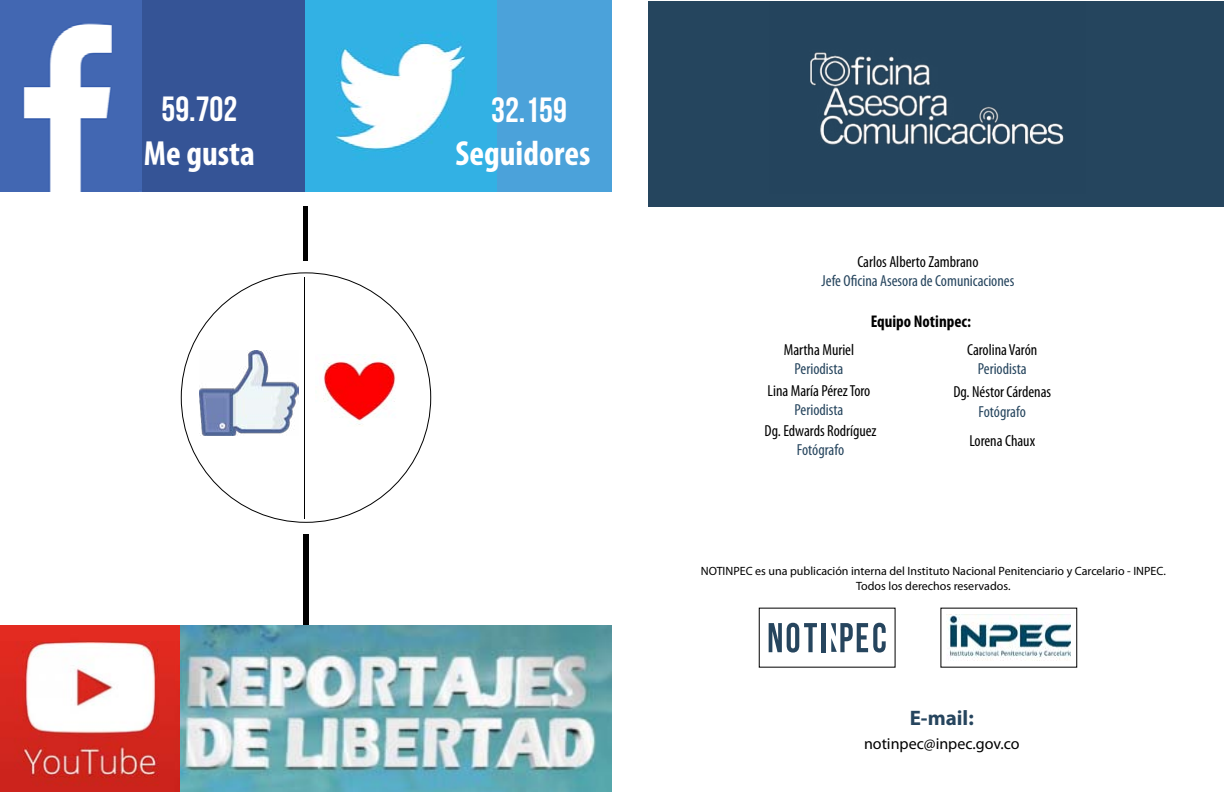
<style>
.page{position:relative;width:1224px;height:792px;background:#fff}
.page>*{position:absolute;margin:0;border:0;box-sizing:border-box;transform-origin:0 0}
.t1{font:700 condensed 35px "Myriad Pro";color:#fff}
.t2{font:700 35px "Bebas Neue";color:#fff}
.t3{font:700 21px "Myriad Pro";color:#26455e}
.t4{font:700 condensed 17px "Myriad Pro";color:#000}
.t5{font:condensed 16px "Myriad Pro";color:#000}
.t6{font:condensed 16px "Myriad Pro";color:#26455e}
.t7{font:16px "Myriad Pro";color:#000}
.t8{font:12px/14.4px "Myriad Pro";color:#000;text-align:center}
</style>
<div class="page">
<img style="left:0;top:625px;width:181px;height:167px">
<div style="left:0;top:0;width:307px;height:191px;background:#355496"></div>
<img style="left:0;top:0;width:142px;height:191px">
<div style="left:305px;top:0;width:306px;height:191px;background:#4ba2da"></div>
<img style="left:305px;top:0;width:191px;height:191px">
<img style="left:323px;top:354px;width:73px;height:71px">
<hr style="left:303px;top:207px;width:4px;height:54px;background:#000">
<div style="left:303px;top:534px;width:5px;height:214px;background:#000"></div>
<svg style="left:181px;top:625px;width:431px;height:167px;background:#91bbc1"></svg>
<img style="left:199px;top:351px;width:99px;height:84px">
<hr style="left:305px;top:277px;width:1px;height:242px;background:#000">
<svg style="left:769px;top:623px;width:48px;height:30px"></svg>
<hr style="left:822px;top:623px;width:4px;height:29px;background:#26455e">
<svg style="left:831px;top:623px;width:55px;height:30px"></svg>
<img style="left:947px;top:615px;width:124px;height:45px">
<div style="left:648px;top:1px;width:576px;height:206px;background:#25455e"></div>
<img style="left:810px;top:52px;width:254px;height:93px">
<h1 class="t2" style="left:161px;top:89px;width:77px">59.702</h1>
<h1 class="t2" style="left:491px;top:91px;width:77px">32.159</h1>
<h1 class="t1" style="left:144px;top:131px;width:112px">Me gusta</h1>
<h1 class="t1" style="left:455px;top:131px;width:136px">Seguidores</h1>
<p class="t5" style="left:857px;top:252px;width:123px">Carlos Alberto Zambrano</p>
<p class="t6" style="left:822px;top:271px;width:194px">Jefe Oficina Asesora de Comunicaciones</p>
<p class="t4" style="left:871px;top:311px;width:102px">Equipo Notinpec:</p>
<p class="t5" style="left:967px;top:340px;width:72px">Carolina Varón</p>
<p class="t6" style="left:978px;top:359px;width:50px">Periodista</p>
<p class="t5" style="left:784px;top:340px;width:72px">Martha Muriel</p>
<p class="t6" style="left:795px;top:359px;width:50px">Periodista</p>
<p class="t5" style="left:768px;top:381px;width:104px">Lina María Pérez Toro</p>
<p class="t6" style="left:795px;top:400px;width:50px">Periodista</p>
<p class="t5" style="left:765px;top:421px;width:114px">Dg. Edwards Rodríguez</p>
<p class="t6" style="left:797px;top:440px;width:49px">Fotógrafo</p>
<p class="t5" style="left:953px;top:382px;width:99px">Dg. Néstor Cárdenas</p>
<p class="t6" style="left:979px;top:402px;width:49px">Fotógrafo</p>
<p class="t5" style="left:969px;top:431px;width:67px">Lorena Chaux</p>
<p class="t8" style="left:701px;top:564px;width:467px">NOTINPEC es una publicación interna del Instituto Nacional Penitenciario y Carcelario - INPEC.<br>Todos los derechos reservados.</p>
<h2 class="t3" style="left:910px;top:705px;width:66px">E-mail:</h2>
<p class="t7" style="left:864px;top:733px;width:157px">notinpec@inpec.gov.co</p>
</div>
